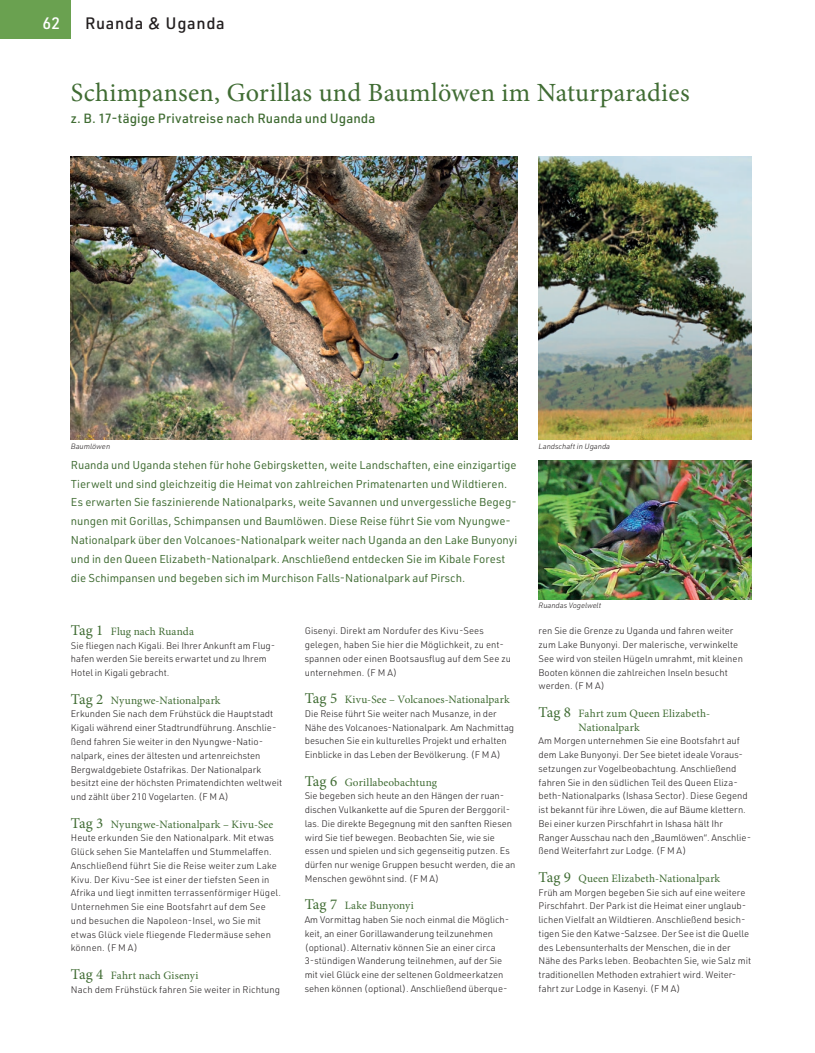
<style>
.page{position:relative;width:815px;height:1053px;background:#fff}
.page>*{position:absolute;margin:0;border:0;box-sizing:border-box;transform-origin:0 0}
.t1{font:26.25px "Minion Pro";letter-spacing:.01em;color:#406c33}
.t2{font:500 16.25px "URWDIN";letter-spacing:.04em;color:#231f20}
.t3{font:500 16.25px "URWDIN";color:#fff}
.t4{font:500 13.12px "URWDIN";letter-spacing:.01em;color:#406c33}
.t5{font:11.25px/18.8px "URWDIN";color:#406c33}
.t6{font:11.25px/13.8px "Minion Pro";letter-spacing:.01em;color:#406c33}
.t7{font:300 9.38px/13.8px "URWDIN";color:#231f20}
.t8{font:italic 300 7.5px "URWDIN";color:#231f20}
.s1{font-size:15px}
</style>
<div class="page">
<div style="left:0;top:0;width:71px;height:39px;background:#6aa150"></div>
<img style="left:71px;top:156px;width:446px;height:283px">
<img style="left:539px;top:156px;width:212px;height:283px">
<img style="left:539px;top:461px;width:212px;height:138px">
<h2 class="t3" style="left:42px;top:13px;width:19px">62</h2>
<h2 class="t2" style="left:85px;top:13px;width:141px">Ruanda &amp; Uganda</h2>
<h1 class="t1" style="left:71px;top:75px;width:620px">Schimpansen, Gorillas und Baumlöwen im Naturparadies</h1>
<h3 class="t4" style="left:71px;top:110px;width:306px">z. B. 17-tägige Privatreise nach Ruanda und Uganda</h3>
<p class="t8" style="left:71px;top:441px;width:41px">Baumlöwen</p>
<p class="t8" style="left:539px;top:441px;width:73px">Landschaft in Uganda</p>
<p class="t5" style="left:71px;top:455px;width:448px">Ruanda und Uganda stehen für hohe Gebirgsketten, weite Landschaften, eine einzigartige Tierwelt und sind gleichzeitig die Heimat von zahlreichen Primatenarten und Wildtieren.<br>Es erwarten Sie faszinierende Nationalparks, weite Savannen und unvergessliche Begeg&shy;nungen mit Gorillas, Schimpansen und Baumlöwen. Diese Reise führt Sie vom Nyungwe-Nationalpark über den Volcanoes-Nationalpark weiter nach Uganda an den Lake Bunyonyi und in den Queen Elizabeth-Nationalpark. Anschließend entdecken Sie im Kibale Forest die Schimpansen und begeben sich im Murchison Falls-Nationalpark auf Pirsch.</p>
<p class="t8" style="left:539px;top:600px;width:64px">Ruandas Vogelwelt</p>
<p class="t6" style="left:71px;top:624px;width:125px"><span class="s1">Tag 1</span> Flug nach Ruanda</p>
<p class="t7" style="left:71px;top:638px;width:206px">Sie fliegen nach Kigali. Bei Ihrer Ankunft am Flug&shy;hafen werden Sie bereits erwartet und zu Ihrem<br>Hotel in Kigali gebracht.</p>
<p class="t6" style="left:71px;top:693px;width:151px"><span class="s1">Tag 2</span> Nyungwe-Nationalpark</p>
<p class="t7" style="left:71px;top:707px;width:213px">Erkunden Sie nach dem Frühstück die Hauptstadt Kigali während einer Stadtrundführung. Anschlie&shy;ßend fahren Sie weiter in den Nyungwe-Natio&shy;nalpark, eines der ältesten und artenreichsten Bergwaldgebiete Ostafrikas. Der Nationalpark besitzt eine der höchsten Primatendichten weltweit und zählt über 210 Vogelarten. (F M A)</p>
<p class="t6" style="left:71px;top:817px;width:204px"><span class="s1">Tag 3</span> Nyungwe-Nationalpark – Kivu-See</p>
<p class="t7" style="left:71px;top:830px;width:212px">Heute erkunden Sie den Nationalpark. Mit etwas Glück sehen Sie Mantelaffen und Stummelaffen.<br>Anschließend führt Sie die Reise weiter zum Lake Kivu. Der Kivu-See ist einer der tiefsten Seen in Afrika und liegt inmitten terrassenförmiger Hügel.<br>Unternehmen Sie eine Bootsfahrt auf dem See und besuchen die Napoleon-Insel, wo Sie mit etwas Glück viele fliegende Fledermäuse sehen können. (F M A)</p>
<p class="t6" style="left:71px;top:968px;width:129px"><span class="s1">Tag 4</span> Fahrt nach Gisenyi</p>
<p class="t7" style="left:71px;top:982px;width:211px">Nach dem Frühstück fahren Sie weiter in Richtung</p>
<p class="t7" style="left:305px;top:623px;width:208px">Gisenyi. Direkt am Nordufer des Kivu-Sees gelegen, haben Sie hier die Möglichkeit, zu ent&shy;spannen oder einen Bootsausflug auf dem See zu unternehmen. (F M A)</p>
<p class="t6" style="left:305px;top:692px;width:206px"><span class="s1">Tag 5</span> Kivu-See – Volcanoes-Nationalpark</p>
<p class="t7" style="left:305px;top:706px;width:211px">Die Reise führt Sie weiter nach Musanze, in der Nähe des Volcanoes-Nationalpark. Am Nachmittag besuchen Sie ein kulturelles Projekt und erhalten Einblicke in das Leben der Bevölkerung. (F M A)</p>
<p class="t6" style="left:305px;top:775px;width:134px"><span class="s1">Tag 6</span> Gorillabeobachtung</p>
<p class="t7" style="left:305px;top:788px;width:212px">Sie begeben sich heute an den Hängen der ruan&shy;dischen Vulkankette auf die Spuren der Berggoril&shy;las. Die direkte Begegnung mit den sanften Riesen wird Sie tief bewegen. Beobachten Sie, wie sie essen und spielen und sich gegenseitig putzen. Es dürfen nur wenige Gruppen besucht werden, die an Menschen gewöhnt sind. (F M A)</p>
<p class="t6" style="left:305px;top:898px;width:111px"><span class="s1">Tag 7</span> Lake Bunyonyi</p>
<p class="t7" style="left:305px;top:912px;width:206px">Am Vormittag haben Sie noch einmal die Möglich&shy;keit, an einer Gorillawanderung teilzunehmen (optional). Alternativ können Sie an einer circa 3-stündigen Wanderung teilnehmen, auf der Sie mit viel Glück eine der seltenen Goldmeerkatzen sehen können (optional). Anschließend überque-</p>
<p class="t7" style="left:539px;top:623px;width:206px">ren Sie die Grenze zu Uganda und fahren weiter zum Lake Bunyonyi. Der malerische, verwinkelte See wird von steilen Hügeln umrahmt, mit kleinen Booten können die zahlreichen Inseln besucht werden. (F M A)</p>
<p class="t6" style="left:579px;top:706px;width:133px;text-indent:-40px"><span class="s1">Tag 8</span> Fahrt zum Queen Elizabeth-<br>Nationalpark</p>
<p class="t7" style="left:539px;top:733px;width:214px">Am Morgen unternehmen Sie eine Bootsfahrt auf dem Lake Bunyonyi. Der See bietet ideale Voraus&shy;setzungen zur Vogelbeobachtung. Anschließend fahren Sie in den südlichen Teil des Queen Eliza&shy;beth-Nationalparks (Ishasa Sector). Diese Gegend ist bekannt für ihre Löwen, die auf Bäume klettern.<br>Bei einer kurzen Pirschfahrt in Ishasa hält Ihr Ranger Ausschau nach den „Baumlöwen“. Anschlie&shy;ßend Weiterfahrt zur Lodge. (F M A)</p>
<p class="t6" style="left:539px;top:871px;width:183px"><span class="s1">Tag 9</span> Queen Elizabeth-Nationalpark</p>
<p class="t7" style="left:539px;top:885px;width:214px">Früh am Morgen begeben Sie sich auf eine weitere Pirschfahrt. Der Park ist die Heimat einer unglaub&shy;lichen Vielfalt an Wildtieren. Anschließend besich&shy;tigen Sie den Katwe-Salzsee. Der See ist die Quelle des Lebensunterhalts der Menschen, die in der Nähe des Parks leben. Beobachten Sie, wie Salz mit traditionellen Methoden extrahiert wird. Weiter&shy;fahrt zur Lodge in Kasenyi. (F M A)</p>
</div>
